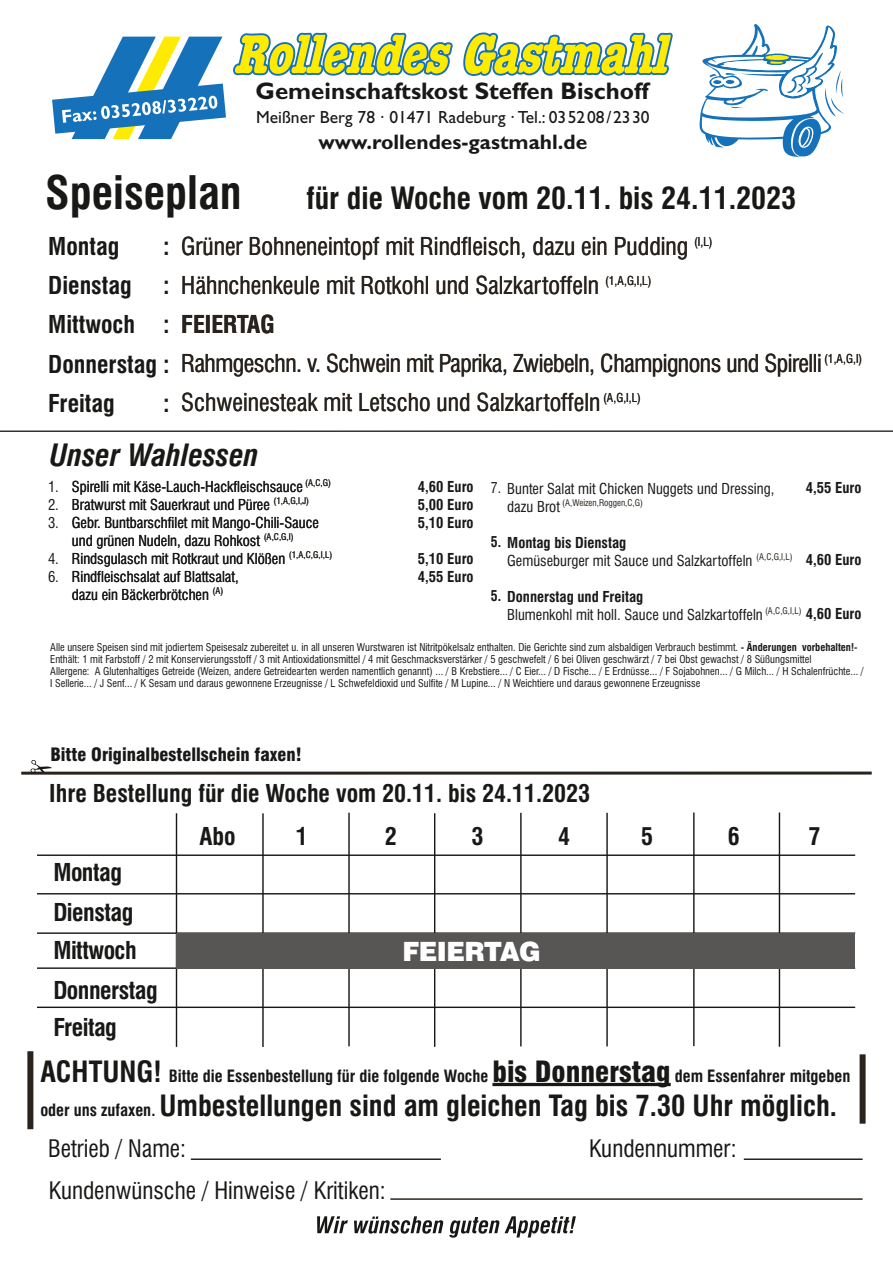
<style>
.page{position:relative;width:893px;height:1263px;background:#fff}
.page>*{position:absolute;margin:0;border:0;box-sizing:border-box;transform-origin:0 0}
.t1{font:700 condensed 45px "Swiss 721 BT";color:#181817}
.t2{font:700 condensed 30px "Swiss 721 BT";color:#181817}
.t3{font:italic 700 condensed 30px "Swiss 721 BT";color:#181817}
.t4{font:700 condensed 28.5px "Swiss 721 BT";color:#181817}
.t5{font:900 26.55px "Swiss 721 BT";letter-spacing:-.02em;color:#fff}
.t6{font:condensed 24px/39px "Swiss 721 BT";color:#2a231d}
.t7{font:700 condensed 24px/39.6px "Swiss 721 BT";color:#181817;text-align:right}
.t8{font:700 condensed 24px/39.2px "Swiss 721 BT";letter-spacing:-.02em;color:#181817}
.t9{font:700 24px "Gill Sans";color:#181817}
.t10{font:condensed 23.55px "Swiss 721 BT";color:#181817}
.t11{font:700 21px "Gill Sans";color:#181817}
.t12{font:900 condensed 18px "Swiss 721 BT";color:#181817}
.t13{font:17.55px "Gill Sans";color:#181817}
.t14{font:700 condensed 16.5px "Swiss 721 BT";color:#181817}
.t15{font:condensed 14.7px/18px "Swiss 721 BT";color:#181817}
.t16{font:700 condensed 14.7px/18px "Swiss 721 BT";color:#181817;text-align:justify}
.t17{font:condensed 14.7px "Swiss 721 BT";color:#181817;scale:.94 1}
.t18{font:condensed 10.5px/12px "Swiss 721 BT";color:#181817}
.t19{font:condensed 9px "Swiss 721 BT";color:#29231d}
.s1{font-weight:700}
.s2{font-size:14.7px;color:#181817}
.s3{font-size:28.5px}
.s4{font-weight:900;font-size:28.5px}
.s5{font-size:16.5px}
</style>
<div class="page">
<svg style="left:699px;top:24px;width:145px;height:133px"></svg>
<svg style="left:233px;top:32px;width:220px;height:44px"></svg>
<svg style="left:463px;top:32px;width:210px;height:44px"></svg>
<svg style="left:52px;top:37px;width:174px;height:102px"></svg>
<svg style="left:21px;top:771px;width:851px;height:4px;background:#5e5954"></svg>
<svg style="left:31px;top:760px;width:21px;height:13px"></svg>
<hr style="left:744px;top:1158px;width:119px;height:2px;background:#2a231d">
<hr style="left:191px;top:1158px;width:250px;height:2px;background:#2a231d">
<hr style="left:390px;top:1198px;width:473px;height:2px;background:#2a231d">
<svg style="left:317px;top:1216px;width:31px;height:17px"></svg>
<svg style="left:354px;top:1216px;width:89px;height:17px"></svg>
<svg style="left:449px;top:1217px;width:50px;height:21px"></svg>
<svg style="left:505px;top:1216px;width:71px;height:21px"></svg>
<hr style="left:0;top:430px;width:893px;height:2px;background:#2a231d">
<hr style="left:37px;top:854px;width:818px;height:2px;background:#181716">
<hr style="left:37px;top:893px;width:818px;height:1px;background:#181716">
<hr style="left:37px;top:932px;width:818px;height:2px;background:#181716">
<hr style="left:262px;top:813px;width:2px;height:234px;background:#181716">
<hr style="left:348px;top:813px;width:2px;height:233px;background:#181716">
<hr style="left:434px;top:813px;width:1px;height:234px;background:#181716">
<hr style="left:606px;top:813px;width:2px;height:233px;background:#181716">
<hr style="left:693px;top:812px;width:2px;height:234px;background:#181716">
<hr style="left:779px;top:812px;width:1px;height:235px;background:#181716">
<hr style="left:37px;top:1006px;width:818px;height:2px;background:#181716">
<hr style="left:176px;top:813px;width:1px;height:234px;background:#181716">
<hr style="left:37px;top:967px;width:818px;height:2px;background:#181716">
<hr style="left:520px;top:813px;width:2px;height:233px;background:#181716">
<div style="left:27px;top:1051px;width:6px;height:78px;background:#2a231d"></div>
<div style="left:860px;top:1054px;width:6px;height:70px;background:#2a231d"></div>
<hr style="left:492px;top:1083px;width:179px;height:3px;background:#181817">
<div style="left:176px;top:933px;width:679px;height:35px;background:#585655"></div>
<h3 class="t9" style="left:255px;top:77px;width:395px">Gemeinschaftskost Steffen Bischoff</h3>
<h3 class="t13" style="left:256px;top:107px;width:395px">Meißner Berg 78 · 01471 Radeburg · Tel.: 035208/2330</h3>
<h3 class="t11" style="left:318px;top:130px;width:270px">www.rollendes-gastmahl.de</h3>
<h1 class="t1" style="left:45px;top:166px;width:198px">Speiseplan</h1>
<h2 class="t2" style="left:306px;top:180px;width:491px">für die Woche vom 20.11. bis 24.11.2023</h2>
<h3 class="t7" style="left:48px;top:227px;width:88px;line-height:39px;text-align:left">Montag<br>Dienstag<br>Mittwoch</h3>
<h3 class="t7" style="left:48px;top:226px;width:123px">:<br>:<br>:<br>Donnerstag :</h3>
<h3 class="t7" style="left:163px;top:383px;width:8px">:</h3>
<h3 class="t7" style="left:48px;top:384px;width:68px">Freitag</h3>
<p class="t6" style="left:181px;top:227px;width:682px">Grüner Bohneneintopf mit Rindfleisch, dazu ein Pudding <sup>(I,L)<br></sup>Hähnchenkeule mit Rotkohl und Salzkartoffeln <sup>(1,A,G,I,L)<br></sup><span class="s1">FEIERTAG<br></span>Rahmgeschn. v. Schwein mit Paprika, Zwiebeln, Champignons und Spirelli <sup>(1,A,G,I)<br></sup>Schweinesteak mit Letscho und Salzkartoffeln <sup>(A,G,I,L)</sup></p>
<h2 class="t3" style="left:50px;top:437px;width:211px">Unser Wahlessen</h2>
<h3 class="t15" style="left:48px;top:477px;width:12px;text-align:justify">1.<br>2.<br>3.</h3>
<h3 class="t15" style="left:48px;top:549px;width:12px">4.<br>6.</h3>
<p class="t15" style="left:72px;top:477px;width:262px">Spirelli mit Käse-Lauch-Hackfleischsauce <sup>(A,C,G)<br></sup>Bratwurst mit Sauerkraut und Püree <sup>(1,A,G,I,J)<br></sup>Gebr. Buntbarschfilet mit Mango-Chili-Sauce und grünen Nudeln, dazu Rohkost <sup>(A,C,G,I)<br></sup>Rindsgulasch mit Rotkraut und Klößen <sup>(1,A,C,G,I,L)<br></sup>Rindfleischsalat auf Blattsalat,<br>dazu ein Bäckerbrötchen <sup>(A)</sup></p>
<h3 class="t16" style="left:418px;top:478px;width:57px">4,60 Euro 5,00 Euro 5,10 Euro</h3>
<h3 class="t16" style="left:418px;top:550px;width:57px">5,10 Euro<br>4,55 Euro</h3>
<h3 class="t16" style="left:806px;top:478px;width:57px">4,55 Euro</h3>
<h3 class="t17" style="left:491px;top:479px;width:303px">7. Bunter Salat mit Chicken Nuggets und Dressing,</h3>
<p class="t19" style="left:507px;top:497px;width:137px"><span class="s2">dazu Brot</span> (A,Weizen,Roggen,C,G)</p>
<h3 class="t15" style="left:507px;top:533px;width:287px;text-indent:-16px"><span class="s1">5. Montag bis Dienstag<br></span>Gemüseburger mit Sauce und Salzkartoffeln <sup>(A,C,G,I,L)</sup></h3>
<h3 class="t15" style="left:507px;top:587px;width:356px;text-indent:-16px"><span class="s1">5. Donnerstag und Freitag<br></span>Blumenkohl mit holl. Sauce und Salzkartoffeln <sup>(A,C,G,I,L)</sup> <span class="s1">4,60 Euro</span></h3>
<h3 class="t16" style="left:806px;top:550px;width:57px">4,60 Euro</h3>
<p class="t18" style="left:50px;top:641px;width:815px">Alle unsere Speisen sind mit jodiertem Speisesalz zubereitet u. in all unseren Wurstwaren ist Nitritpökelsalz enthalten. Die Gerichte sind zum alsbaldigen Verbrauch bestimmt. <span class="s1">- Änderungen vorbehalten!- </span>Enthält: 1 mit Farbstoff / 2 mit Konservierungsstoff / 3 mit Antioxidationsmittel / 4 mit Geschmacksverstärker / 5 geschwefelt / 6 bei Oliven geschwärzt / 7 bei Obst gewachst / 8 Süßungsmittel<br>Allergene: A Glutenhaltiges Getreide (Weizen, andere Getreidearten werden namentlich genannt) ... / B Krebstiere... / C Eier... / D Fische... / E Erdnüsse... / F Sojabohnen... / G Milch... / H Schalenfrüchte... / I Sellerie... / J Senf... / K Sesam und daraus gewonnene Erzeugnisse / L Schwefeldioxid und Sulfite / M Lupine... / N Weichtiere und daraus gewonnene Erzeugnisse</p>
<h3 class="t12" style="left:50px;top:744px;width:253px">Bitte Originalbestellschein faxen!</h3>
<h3 class="t7" style="left:49px;top:773px;width:542px">Ihre Bestellung für die Woche vom 20.11. bis 24.11.2023</h3>
<h3 class="t8" style="left:53px;top:853px;width:106px">Montag<br>Dienstag<br>Mittwoch<br>Donnerstag</h3>
<h3 class="t8" style="left:53px;top:1007px;width:65px">Freitag</h3>
<h3 class="t7" style="left:200px;top:816px;width:38px">Abo</h3>
<h3 class="t7" style="left:296px;top:816px;width:13px">1</h3>
<h3 class="t7" style="left:385px;top:816px;width:13px">2</h3>
<h3 class="t7" style="left:471px;top:816px;width:13px">3</h3>
<h3 class="t7" style="left:558px;top:816px;width:13px">4</h3>
<h3 class="t7" style="left:641px;top:816px;width:13px">5</h3>
<h3 class="t7" style="left:728px;top:816px;width:13px">6</h3>
<h3 class="t7" style="left:808px;top:816px;width:13px">7</h3>
<h3 class="t5" style="left:402px;top:935px;width:140px">FEIERTAG</h3>
<h3 class="t14" style="left:40px;top:1065px;width:811px"><span class="s3">ACHTUNG!</span> Bitte die Essenbestellung für die folgende Woche <span class="s4">bis Donnerstag</span> dem Essenfahrer mitgeben</h3>
<h3 class="t4" style="left:40px;top:1088px;width:798px"><span class="s5">oder uns zufaxen.</span> Umbestellungen sind am gleichen Tag bis 7.30 Uhr möglich.</h3>
<h3 class="t10" style="left:48px;top:1135px;width:140px">Betrieb / Name:</h3>
<h3 class="t10" style="left:589px;top:1135px;width:149px">Kundennummer:</h3>
<h3 class="t10" style="left:49px;top:1176px;width:338px">Kundenwünsche / Hinweise / Kritiken:</h3>
</div>
